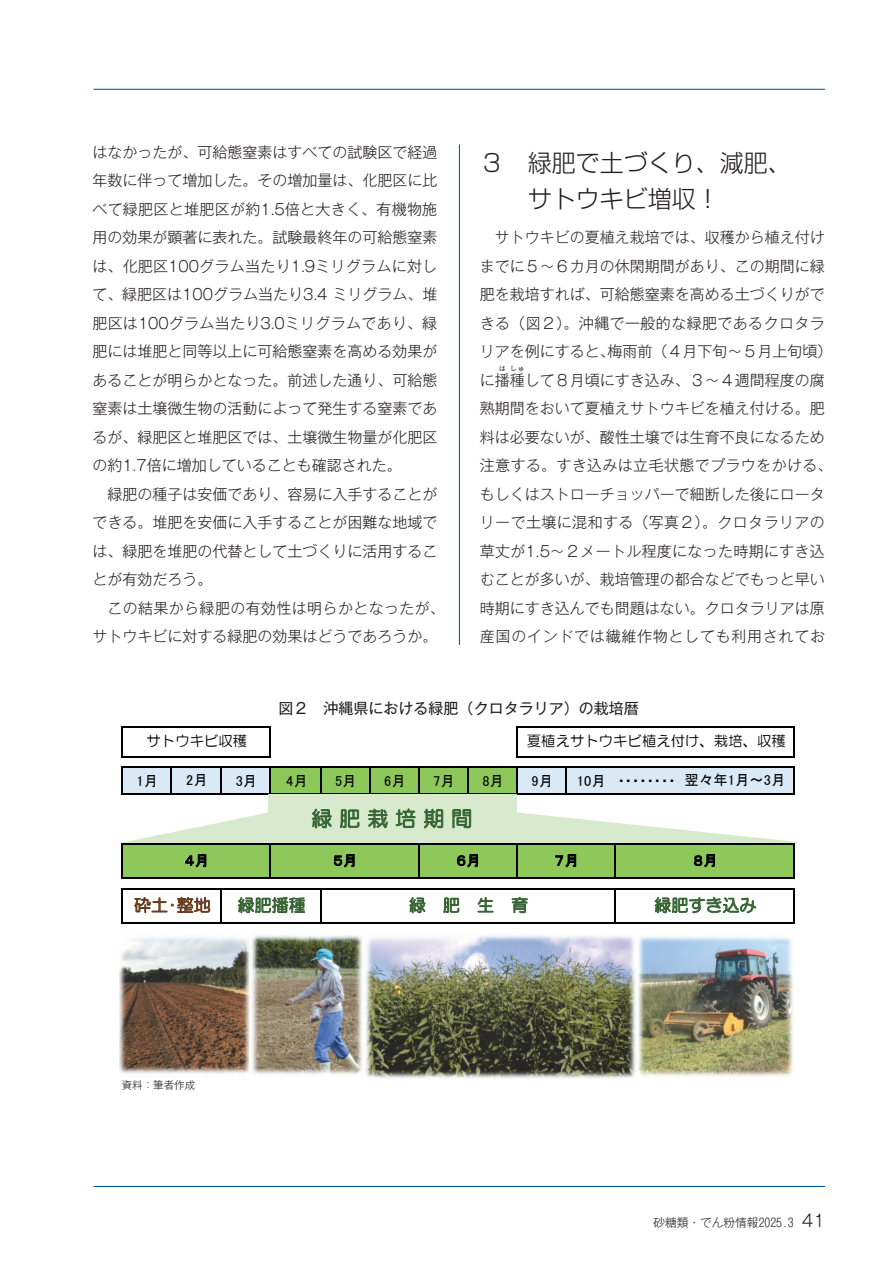
<style>
.page{position:relative;width:893px;height:1263px;background:#fff}
.page>*{position:absolute;margin:0;border:0;box-sizing:border-box;transform-origin:0 0}
.t1{font:300 24px/36px "Shin Go Pr 5";color:#231f20}
.t2{font:21px "HG Maru Gothic MPRO";letter-spacing:.34em;color:#366533}
.t3{font:16.95px "HG Maru Gothic MPRO";letter-spacing:.01em;color:#366533}
.t4{font:16.95px "HG Maru Gothic MPRO";color:#663d1f}
.t5{font:300 15px/28.5px "Gothic MB101 Pr 5";color:#231f20;text-align:justify}
.t6{font:15px "Gothic MB101 Pr 5";color:#231f20}
.t7{font:14.4px "MS P Gothic";letter-spacing:.005em;color:#000}
.t8{font:14.4px "HG Maru Gothic MPRO";letter-spacing:.005em;color:#000}
.t9{font:300 11.7px "Gothic MB101 Pr 5";color:#231f20}
.t10{font:300 10.5px "Gothic MB101 Pro";color:#231f20}
.t11{font:300 6.75px "Gothic MB101 Pr 5";color:#231f20}
.s1{font-size:16.95px}
</style>
<div class="page">
<hr style="left:94px;top:89px;width:731px;height:1px;background:#015aaa">
<hr style="left:94px;top:1186px;width:731px;height:1px;background:#015aaa">
<hr style="left:459px;top:145px;width:1px;height:1012px;background:#015aaa">
<div style="left:92px;top:646px;width:733px;height:520px;background:#fff"></div>
<div style="left:122px;top:844px;width:672px;height:34px;background:#8fc85a"></div>
<hr style="left:123px;top:726px;width:148px;height:1px;background:#000">
<hr style="left:123px;top:756px;width:148px;height:1px;background:#000">
<hr style="left:122px;top:726px;width:1px;height:31px;background:#000">
<hr style="left:270px;top:727px;width:1px;height:30px;background:#000">
<hr style="left:516px;top:726px;width:2px;height:31px;background:#000">
<hr style="left:794px;top:727px;width:1px;height:30px;background:#000">
<hr style="left:122px;top:843px;width:1px;height:36px;background:#000">
<hr style="left:615px;top:844px;width:1px;height:35px;background:#000">
<hr style="left:794px;top:844px;width:1px;height:35px;background:#000">
<hr style="left:122px;top:888px;width:1px;height:35px;background:#000">
<hr style="left:270px;top:844px;width:1px;height:35px;background:#000">
<hr style="left:516px;top:844px;width:2px;height:35px;background:#000">
<hr style="left:794px;top:889px;width:1px;height:34px;background:#000">
<hr style="left:221px;top:889px;width:1px;height:34px;background:#000">
<hr style="left:320px;top:889px;width:1px;height:34px;background:#000">
<hr style="left:418px;top:844px;width:1px;height:35px;background:#000">
<hr style="left:615px;top:889px;width:1px;height:34px;background:#000">
<hr style="left:518px;top:726px;width:277px;height:1px;background:#000">
<hr style="left:518px;top:756px;width:277px;height:1px;background:#000">
<hr style="left:123px;top:843px;width:672px;height:1px;background:#000">
<hr style="left:123px;top:877px;width:672px;height:2px;background:#000">
<hr style="left:123px;top:888px;width:672px;height:1px;background:#000">
<hr style="left:123px;top:922px;width:672px;height:1px;background:#000">
<img style="left:120px;top:937px;width:130px;height:137px">
<svg style="left:121px;top:766px;width:677px;height:77px"></svg>
<div style="left:268px;top:794px;width:248px;height:30px;background:#d7eace"></div>
<img style="left:251px;top:935px;width:112px;height:139px">
<img style="left:638px;top:936px;width:155px;height:140px">
<img style="left:365px;top:935px;width:271px;height:143px">
<p class="t5" style="left:92px;top:137px;width:347px">はなかったが、可給態窒素はすべての試験区で経過年数に伴って増加した。その増加量は、化肥区に比べて緑肥区と堆肥区が約1.5倍と大きく、有機物施用の効果が顕著に表れた。試験最終年の可給態窒素は、化肥区100グラム当たり1.9ミリグラムに対して、緑肥区は100グラム当たり3.4 ミリグラム、堆肥区は100グラム当たり3.0ミリグラムであり、緑肥には堆肥と同等以上に可給態窒素を高める効果があることが明らかとなった。前述した通り、可給態窒素は土壌微生物の活動によって発生する窒素であるが、緑肥区と堆肥区では、土壌微生物量が化肥区の約1.7倍に増加していることも確認された。</p>
<p class="t5" style="left:92px;top:479px;width:346px;text-indent:15px">緑肥の種子は安価であり、容易に入手することができる。堆肥を安価に入手することが困難な地域では、緑肥を堆肥の代替として土づくりに活用することが有効だろう。</p>
<p class="t5" style="left:92px;top:593px;width:354px;text-indent:15px">この結果から緑肥の有効性は明らかとなったが、サトウキビに対する緑肥の効果はどうであろうか。</p>
<h1 class="t1" style="left:528px;top:142px;width:265px;text-indent:-48px">３　緑肥で土づくり、減肥、サトウキビ増収！</h1>
<p class="t5" style="left:480px;top:222px;width:354px;text-align:center">サトウキビの夏植え栽培では、収穫から植え付け<br>までに５～６カ月の休閑期間があり、この期間に緑肥を栽培すれば、可給態窒素を高める土づくりができる（図２）。沖縄で一般的な緑肥であるクロタラリアを例にすると、梅雨前（４月下旬～５月上旬頃）に播種して８月頃にすき込み、３～４週間程度の腐</p>
<p class="t11" style="left:499px;top:363px;width:8px">は</p>
<p class="t11" style="left:510px;top:363px;width:16px">しゅ</p>
<p class="t5" style="left:480px;top:393px;width:354px;text-align:left">熟期間をおいて夏植えサトウキビを植え付ける。肥料は必要ないが、酸性土壌では生育不良になるため注意する。すき込みは立毛状態でプラウをかける、もしくはストローチョッパーで細断した後にロータリーで土壌に混和する（写真２）。クロタラリアの草丈が1.5～２メートル程度になった時期にすき込むことが多いが、栽培管理の都合などでもっと早い時期にすき込んでも問題はない。クロタラリアは原産国のインドでは繊維作物としても利用されてお</p>
<p class="t6" style="left:279px;top:696px;width:361px">図２　沖縄県における緑肥（クロタラリア）の栽培暦</p>
<p class="t8" style="left:147px;top:734px;width:102px">サトウキビ収穫</p>
<p class="t8" style="left:527px;top:734px;width:260px">夏植えサトウキビ植え付け、栽培、収穫</p>
<p class="t7" style="left:186px;top:773px;width:23px">2月</p>
<p class="t7" style="left:685px;top:773px;width:102px">翌々年1月～3月</p>
<h2 class="t2" style="left:311px;top:808px;width:162px">緑肥栽培期間</h2>
<p class="t7" style="left:136px;top:773px;width:23px">1月</p>
<p class="t7" style="left:236px;top:773px;width:23px">3月</p>
<p class="t7" style="left:286px;top:773px;width:23px">4月</p>
<p class="t7" style="left:335px;top:773px;width:23px">5月</p>
<p class="t7" style="left:384px;top:773px;width:23px">6月</p>
<p class="t7" style="left:433px;top:773px;width:23px">7月</p>
<p class="t7" style="left:482px;top:773px;width:23px">8月</p>
<p class="t7" style="left:531px;top:773px;width:23px">9月</p>
<p class="t7" style="left:577px;top:773px;width:100px">10月 ・・・・・・・・</p>
<p class="t7" style="left:185px;top:853px;width:26px">４月</p>
<p class="t7" style="left:333px;top:853px;width:26px">５月</p>
<p class="t7" style="left:456px;top:853px;width:26px">６月</p>
<p class="t7" style="left:555px;top:853px;width:26px">７月</p>
<p class="t7" style="left:693px;top:853px;width:26px">８月</p>
<p class="t4" style="left:134px;top:897px;width:78px">砕土･整地</p>
<p class="t3" style="left:238px;top:897px;width:70px">緑肥播種</p>
<p class="t3" style="left:409px;top:897px;width:121px">緑　肥　生　育</p>
<p class="t3" style="left:654px;top:897px;width:104px">緑肥すき込み</p>
<p class="t10" style="left:122px;top:1076px;width:75px">資料：筆者作成</p>
<p class="t9" style="left:653px;top:1212px;width:173px">砂糖類・でん粉情報2025.3 <span class="s1">41</span></p>
</div>
